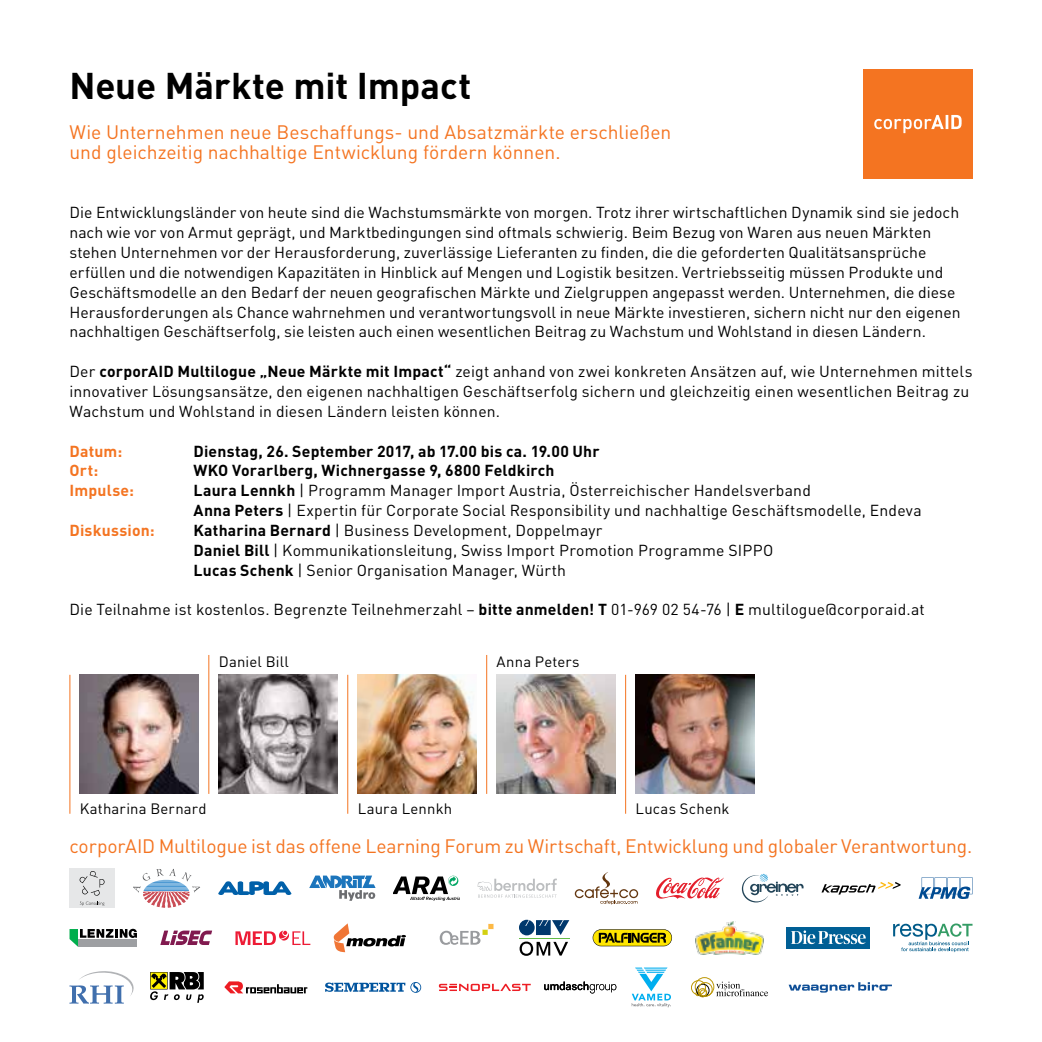
<style>
.page{position:relative;width:1042px;height:1042px;background:#fff}
.page>*{position:absolute;margin:0;border:0;box-sizing:border-box;transform-origin:0 0}
.t1{font:700 36.75px "DIN";letter-spacing:-.005em;color:#000}
.t2{font:19.25px/19.8px "DIN";color:#f47421}
.t3{font:15.75px/19.8px "DIN";letter-spacing:.005em;color:#000}
.t4{font:700 15.75px "DIN";letter-spacing:.015em;color:#000}
.t5{font:700 15.75px "DIN";letter-spacing:.015em;color:#f47421}
.t6{font:14.88px "DIN";letter-spacing:.01em;color:#000}
.s1{font-weight:700}
</style>
<div class="page">
<svg style="left:519px;top:920px;width:50px;height:15px"></svg>
<svg style="left:519px;top:941px;width:49px;height:15px"></svg>
<hr style="left:519px;top:938px;width:50px;height:1px;background:#62bb46">
<svg style="left:893px;top:923px;width:79px;height:29px"></svg>
<img style="left:695px;top:921px;width:68px;height:33px">
<svg style="left:593px;top:929px;width:79px;height:17px"></svg>
<svg style="left:334px;top:923px;width:72px;height:29px"></svg>
<svg style="left:235px;top:930px;width:75px;height:15px"></svg>
<svg style="left:439px;top:923px;width:55px;height:22px"></svg>
<svg style="left:70px;top:929px;width:67px;height:18px"></svg>
<div style="left:78px;top:939px;width:59px;height:8px;background:#9d9fa2"></div>
<svg style="left:160px;top:930px;width:52px;height:15px"></svg>
<div style="left:787px;top:927px;width:83px;height:21px;background:#005f95"></div>
<svg style="left:791px;top:930px;width:75px;height:14px"></svg>
<div style="left:69px;top:868px;width:46px;height:40px;background:#e6e7e8"></div>
<svg style="left:80px;top:871px;width:25px;height:35px"></svg>
<svg style="left:309px;top:875px;width:66px;height:26px"></svg>
<svg style="left:393px;top:875px;width:67px;height:26px"></svg>
<svg style="left:133px;top:869px;width:67px;height:39px"></svg>
<svg style="left:918px;top:877px;width:54px;height:22px"></svg>
<svg style="left:821px;top:882px;width:80px;height:12px"></svg>
<svg style="left:477px;top:878px;width:80px;height:20px"></svg>
<svg style="left:656px;top:877px;width:68px;height:22px"></svg>
<svg style="left:742px;top:874px;width:61px;height:28px"></svg>
<svg style="left:218px;top:881px;width:73px;height:14px"></svg>
<svg style="left:575px;top:872px;width:63px;height:32px"></svg>
<svg style="left:150px;top:972px;width:54px;height:31px"></svg>
<svg style="left:439px;top:984px;width:92px;height:7px"></svg>
<svg style="left:544px;top:981px;width:72px;height:12px"></svg>
<svg style="left:325px;top:982px;width:96px;height:11px"></svg>
<svg style="left:632px;top:967px;width:39px;height:40px"></svg>
<div style="left:695px;top:977px;width:19px;height:19px;border:1px solid #bd9806;border-radius:50%"></div>
<svg style="left:695px;top:989px;width:12px;height:7px"></svg>
<svg style="left:716px;top:981px;width:52px;height:15px"></svg>
<div style="left:691px;top:980px;width:14px;height:15px;border:1px solid #bd9806;border-radius:50%"></div>
<div style="left:696px;top:984px;width:13px;height:13px;border:1px solid #000;border-radius:50%"></div>
<div style="left:698px;top:982px;width:14px;height:14px;border:1px solid #bd9806;border-radius:50%"></div>
<div style="left:698px;top:988px;width:9px;height:9px;border:1px solid #bd9806;border-radius:50%"></div>
<svg style="left:788px;top:982px;width:104px;height:10px"></svg>
<svg style="left:224px;top:981px;width:83px;height:12px"></svg>
<svg style="left:69px;top:971px;width:65px;height:32px"></svg>
<img style="left:219px;top:675px;width:119px;height:119px">
<hr style="left:208px;top:655px;width:1px;height:139px;background:#f47421">
<hr style="left:69px;top:675px;width:1px;height:139px;background:#f47421">
<img style="left:358px;top:675px;width:119px;height:119px">
<hr style="left:347px;top:675px;width:1px;height:139px;background:#f47421">
<img style="left:496px;top:675px;width:120px;height:119px">
<hr style="left:486px;top:655px;width:1px;height:139px;background:#f47421">
<img style="left:635px;top:675px;width:119px;height:119px">
<hr style="left:625px;top:675px;width:1px;height:139px;background:#f47421">
<img style="left:80px;top:675px;width:119px;height:119px">
<div style="left:863px;top:69px;width:109px;height:110px;background:#f47421"></div>
<svg style="left:874px;top:115px;width:88px;height:18px"></svg>
<h1 class="t1" style="left:69px;top:62px;width:403px">Neue Märkte mit Impact</h1>
<p class="t2" style="left:69px;top:122px;width:603px">Wie Unternehmen neue Beschaffungs- und Absatzmärkte erschließen und gleichzeitig nachhaltige Entwicklung fördern können.</p>
<p class="t3" style="left:69px;top:202px;width:892px">Die Entwicklungsländer von heute sind die Wachstumsmärkte von morgen. Trotz ihrer wirtschaftlichen Dynamik sind sie jedoch nach wie vor von Armut geprägt, und Marktbedingungen sind oftmals schwierig. Beim Bezug von Waren aus neuen Märkten stehen Unternehmen vor der Herausforderung, zuverlässige Lieferanten zu finden, die die geforderten Qualitätsansprüche erfüllen und die notwendigen Kapazitäten in Hinblick auf Mengen und Logistik besitzen. Vertriebsseitig müssen Produkte und Geschäftsmodelle an den Bedarf der neuen geografischen Märkte und Zielgruppen angepasst werden. Unternehmen, die diese Herausforderungen als Chance wahrnehmen und verantwortungsvoll in neue Märkte investieren, sichern nicht nur den eigenen nachhaltigen Geschäftserfolg, sie leisten auch einen wesentlichen Beitrag zu Wachstum und Wohlstand in diesen Ländern.</p>
<p class="t3" style="left:69px;top:361px;width:904px">Der <span class="s1">corporAID Multilogue „Neue Märkte mit Impact“</span> zeigt anhand von zwei konkreten Ansätzen auf, wie Unternehmen mittels innovativer Lösungsansätze, den eigenen nachhaltigen Geschäftserfolg sichern und gleichzeitig einen wesentlichen Beitrag zu<br>Wachstum und Wohlstand in diesen Ländern leisten können.</p>
<p class="t5" style="left:69px;top:440px;width:54px">Datum:</p>
<p class="t4" style="left:193px;top:440px;width:407px">Dienstag, 26. September 2017, ab 17.00 bis ca. 19.00 Uhr</p>
<p class="t5" style="left:69px;top:460px;width:30px">Ort:</p>
<p class="t4" style="left:193px;top:460px;width:362px">WKO Vorarlberg, Wichnergasse 9, 6800 Feldkirch</p>
<p class="t5" style="left:69px;top:480px;width:66px">Impulse:</p>
<p class="t3" style="left:193px;top:480px;width:729px"><span class="s1">Laura Lennkh</span> | Programm Manager Import Austria, Österreichischer Handelsverband<br><span class="s1">Anna Peters</span> | Expertin für Corporate Social Responsibility und nachhaltige Geschäftsmodelle, Endeva</p>
<p class="t5" style="left:69px;top:520px;width:87px">Diskussion:</p>
<p class="t3" style="left:193px;top:520px;width:581px"><span class="s1">Katharina Bernard</span> | Business Development, Doppelmayr<br><span class="s1">Daniel Bill</span> | Kommunikationsleitung, Swiss Import Promotion Programme SIPPO<br><span class="s1">Lucas Schenk</span> | Senior Organisation Manager, Würth</p>
<p class="t3" style="left:69px;top:599px;width:857px">Die Teilnahme ist kostenlos. Begrenzte Teilnehmerzahl – <span class="s1">bitte anmelden! T</span> 01-969 02 54-76 | <span class="s1">E</span> multilogue@corporaid.at</p>
<p class="t6" style="left:219px;top:652px;width:71px">Daniel Bill</p>
<p class="t6" style="left:497px;top:652px;width:85px">Anna Peters</p>
<p class="t6" style="left:80px;top:799px;width:128px">Katharina Bernard</p>
<p class="t6" style="left:358px;top:799px;width:96px">Laura Lennkh</p>
<p class="t6" style="left:635px;top:799px;width:96px">Lucas Schenk</p>
<p class="t2" style="left:69px;top:836px;width:904px">corporAID Multilogue ist das offene Learning Forum zu Wirtschaft, Entwicklung und globaler Verantwortung.</p>
</div>
